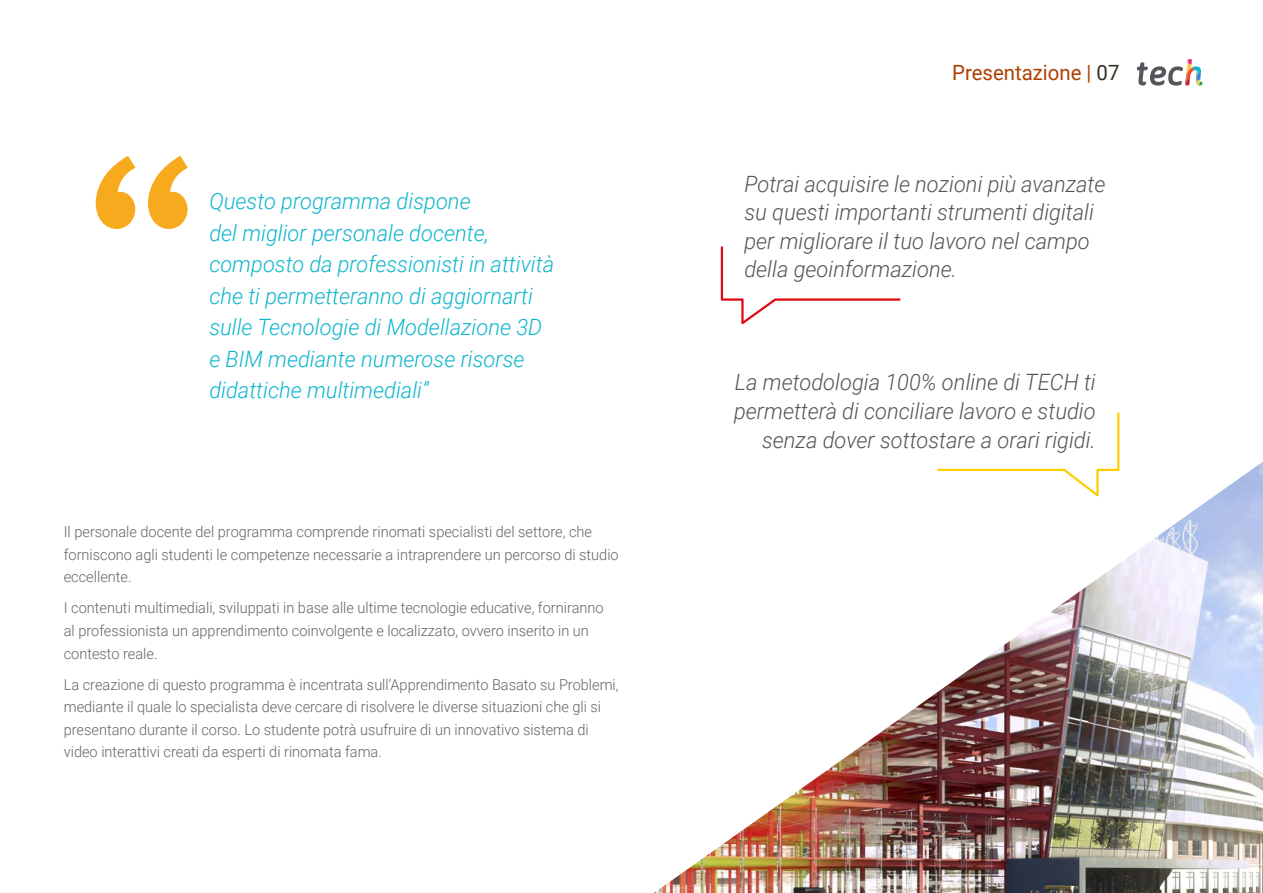
<style>
.page{position:relative;width:1263px;height:893px;background:#fff}
.page>*{position:absolute;margin:0;border:0;box-sizing:border-box;transform-origin:0 0}
.t1{font:italic 300 22.5px/28.5px "Roboto";color:#52555b;text-align:right}
.t2{font:italic 300 22.5px/31.5px "Roboto";color:#0fb6cf}
.t3{font:21px "Roboto";color:#ae4000}
.t4{font:300 15px/22.5px "Roboto";color:#61646a}
.s1{color:#312e20}
</style>
<div class="page">
<svg style="left:96px;top:156px;width:92px;height:73px"></svg>
<svg style="left:1117px;top:412px;width:3px;height:50px"></svg>
<svg style="left:720px;top:246px;width:181px;height:79px"></svg>
<svg style="left:1137px;top:59px;width:65px;height:27px"></svg>
<img style="left:654px;top:462px;width:609px;height:431px">
<h1 class="t2" style="left:209px;top:185px;width:346px">Questo programma dispone<br>del miglior personale docente, composto da professionisti in attività che ti permetteranno di aggiornarti sulle Tecnologie di Modellazione 3D e BIM mediante numerose risorse didattiche multimediali”</h1>
<p class="t4" style="left:64px;top:520px;width:556px">Il personale docente del programma comprende rinomati specialisti del settore, che forniscono agli studenti le competenze necessarie a intraprendere un percorso di studio eccellente.</p>
<p class="t4" style="left:64px;top:596px;width:541px">I contenuti multimediali, sviluppati in base alle ultime tecnologie educative, forniranno al professionista un apprendimento coinvolgente e localizzato, ovvero inserito in un contesto reale.</p>
<p class="t4" style="left:64px;top:672px;width:556px">La creazione di questo programma è incentrata sull’Apprendimento Basato su Problemi, mediante il quale lo specialista deve cercare di risolvere le diverse situazioni che gli si presentano durante il corso. Lo studente potrà usufruire di un innovativo sistema di video interattivi creati da esperti di rinomata fama.</p>
<h2 class="t3" style="left:952px;top:57px;width:169px">Presentazione | <span class="s1">07</span></h2>
<h1 class="t1" style="left:744px;top:169px;width:363px;text-align:left">Potrai acquisire le nozioni più avanzate su questi importanti strumenti digitali per migliorare il tuo lavoro nel campo della geoinformazione.</h1>
<h1 class="t1" style="left:734px;top:367px;width:363px">La metodologia 100% online di TECH ti permetterà di conciliare lavoro e studio senza dover sottostare a orari rigidi.</h1>
</div>
